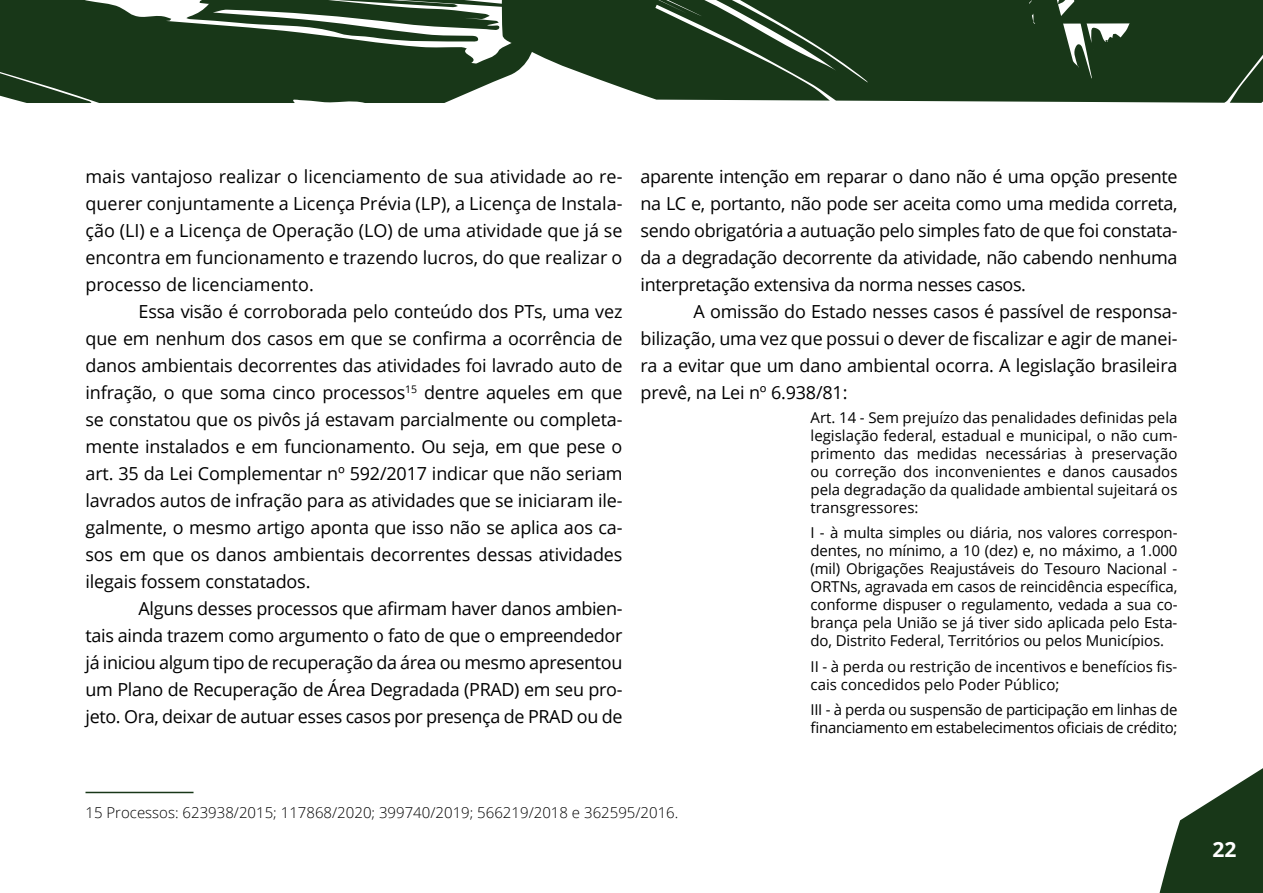
<style>
.page{position:relative;width:1263px;height:893px;background:#fff}
.page>*{position:absolute;margin:0;border:0;box-sizing:border-box;transform-origin:0 0}
.t1{font:700 21px "Open Sans";color:#fff}
.t2{font:18px/27px "Open Sans";letter-spacing:-.01em;color:#000;text-align:justify}
.t3{font:15px/18px "Open Sans";letter-spacing:-.01em;color:#000;text-align:justify}
.t4{font:300 15px "Open Sans";color:#000}
</style>
<div class="page">
<svg style="left:0;top:0;width:1263px;height:103px;background:#334e33"></svg>
<svg style="left:1159px;top:768px;width:104px;height:125px"></svg>
<hr style="left:86px;top:792px;width:108px;height:1px;background:#183718">
<p class="t2" style="left:86px;top:162px;width:538px">mais vantajoso realizar o licenciamento de sua atividade ao re&shy;querer conjuntamente a Licença Prévia (LP), a Licença de Instala&shy;ção (LI) e a Licença de Operação (LO) de uma atividade que já se encontra em funcionamento e trazendo lucros, do que realizar o processo de licenciamento.</p>
<p class="t2" style="left:85px;top:297px;width:538px;text-indent:53px">Essa visão é corroborada pelo conteúdo dos PTs, uma vez que em nenhum dos casos em que se confirma a ocorrência de danos ambientais decorrentes das atividades foi lavrado auto de infração, o que soma cinco processos<sup>15</sup> dentre aqueles em que se constatou que os pivôs já estavam parcialmente ou completa&shy;mente instalados e em funcionamento. Ou seja, em que pese o art. 35 da Lei Complementar nº 592/2017 indicar que não seriam lavrados autos de infração para as atividades que se iniciaram ile&shy;galmente, o mesmo artigo aponta que isso não se aplica aos ca&shy;sos em que os danos ambientais decorrentes dessas atividades ilegais fossem constatados.</p>
<p class="t2" style="left:85px;top:594px;width:538px;text-indent:53px">Alguns desses processos que afirmam haver danos ambien&shy;tais ainda trazem como argumento o fato de que o empreendedor já iniciou algum tipo de recuperação da área ou mesmo apresentou um Plano de Recuperação de Área Degradada (PRAD) em seu pro&shy;jeto. Ora, deixar de autuar esses casos por presença de PRAD ou de</p>
<p class="t2" style="left:640px;top:162px;width:538px">aparente intenção em reparar o dano não é uma opção presente na LC e, portanto, não pode ser aceita como uma medida correta, sendo obrigatória a autuação pelo simples fato de que foi constata&shy;da a degradação decorrente da atividade, não cabendo nenhuma interpretação extensiva da norma nesses casos.</p>
<p class="t2" style="left:640px;top:297px;width:538px;text-indent:53px">A omissão do Estado nesses casos é passível de responsa&shy;bilização, uma vez que possui o dever de fiscalizar e agir de manei&shy;ra a evitar que um dano ambiental ocorra. A legislação brasileira prevê, na Lei nº 6.938/81:</p>
<p class="t3" style="left:810px;top:408px;width:368px">Art. 14 - Sem prejuízo das penalidades definidas pela legislação federal, estadual e municipal, o não cum&shy;primento das medidas necessárias à preservação ou correção dos inconvenientes e danos causados pela degradação da qualidade ambiental sujeitará os transgressores:</p>
<p class="t3" style="left:810px;top:523px;width:368px">I - à multa simples ou diária, nos valores correspon&shy;dentes, no mínimo, a 10 (dez) e, no máximo, a 1.000 (mil) Obrigações Reajustáveis do Tesouro Nacional - ORTNs, agravada em casos de reincidência específica, conforme dispuser o regulamento, vedada a sua co&shy;brança pela União se já tiver sido aplicada pelo Esta&shy;do, Distrito Federal, Territórios ou pelos Municípios.</p>
<p class="t3" style="left:810px;top:657px;width:368px">II - à perda ou restrição de incentivos e benefícios fis&shy;cais concedidos pelo Poder Público;</p>
<p class="t3" style="left:810px;top:700px;width:368px">III - à perda ou suspensão de participação em linhas de financiamento em estabelecimentos oficiais de crédito;</p>
<p class="t4" style="left:86px;top:802px;width:594px">15 Processos: 623938/2015; 117868/2020; 399740/2019; 566219/2018 e 362595/2016.</p>
<p class="t1" style="left:1212px;top:835px;width:25px">22</p>
</div>
